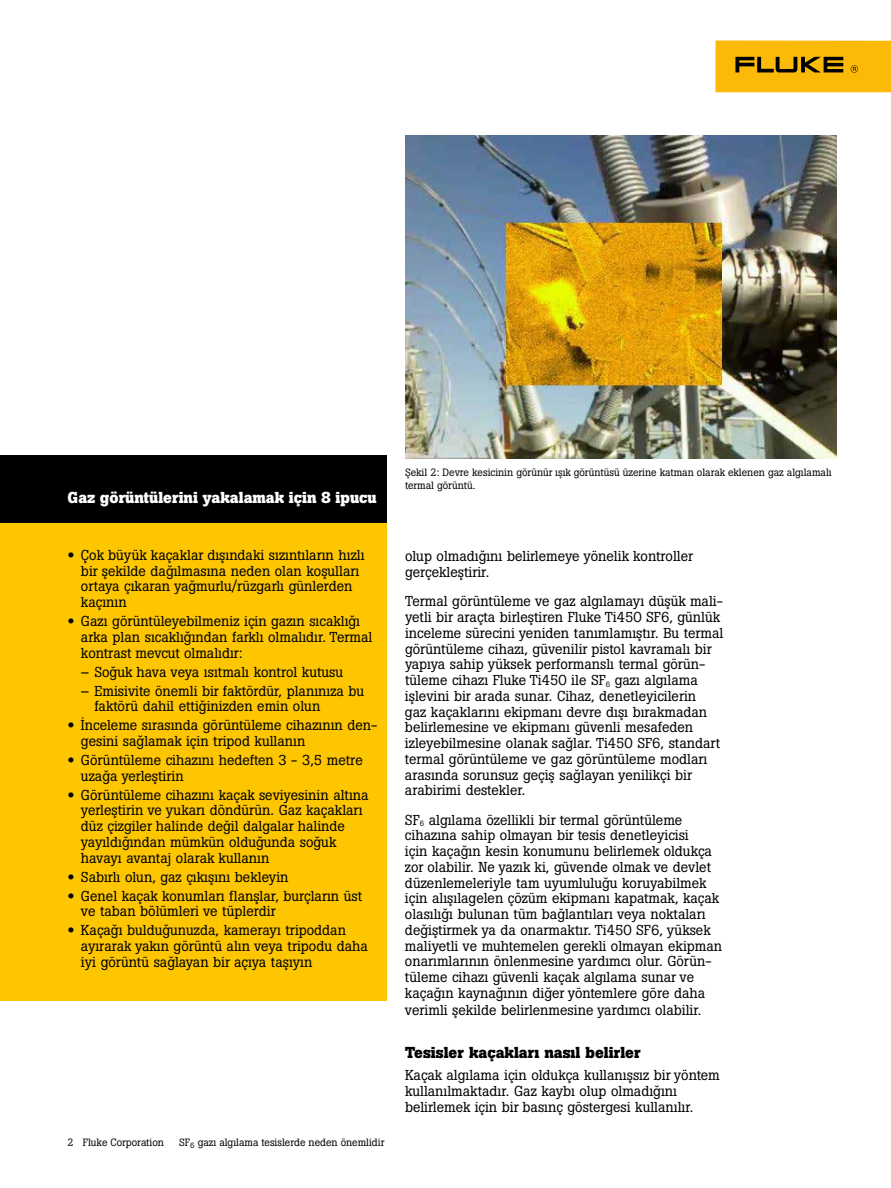
<style>
.page{position:relative;width:891px;height:1188px;background:#fff}
.page>*{position:absolute;margin:0;border:0;box-sizing:border-box;transform-origin:0 0}
.t1{font:700 15.75px "Boton Pro";color:#fff}
.t2{font:700 15.75px "Boton Pro";color:#000}
.t3{font:14.25px/15.8px "Boton Pro";color:#000}
.t4{font:10.5px/12.6px "Boton Pro";color:#000}
.s1{font-family:"Helvetica Neue LT Pro"}
</style>
<div class="page">
<img style="left:406px;top:135px;width:431px;height:323px">
<div style="left:0;top:483px;width:387px;height:518px;background:#fdc600"></div>
<div style="left:0;top:456px;width:387px;height:67px;background:#000"></div>
<div style="left:716px;top:40px;width:175px;height:52px;background:#fbba07"></div>
<svg style="left:735px;top:57px;width:108px;height:15px"></svg>
<svg style="left:851px;top:65px;width:7px;height:8px"></svg>
<p class="t1" style="left:68px;top:487px;width:311px">Gaz görüntülerini yakalamak için 8 ipucu</p>
<p class="t3" style="left:81px;top:547px;width:285px;text-indent:-13px"><span class="s1">•</span> Çok büyük kaçaklar dışındaki sızıntıların hızlı bir şekilde dağılmasına neden olan koşulları ortaya çıkaran yağmurlu/rüzgarlı günlerden kaçının</p>
<p class="t3" style="left:81px;top:613px;width:293px;text-indent:-13px"><span class="s1">•</span> Gazı görüntüleyebilmeniz için gazın sıcaklığı arka plan sıcaklığından farklı olmalıdır. Termal kontrast mevcut olmalıdır:</p>
<p class="t3" style="left:81px;top:664px;width:264px">– Soğuk hava veya ısıtmalı kontrol kutusu</p>
<p class="t3" style="left:94px;top:683px;width:271px;text-indent:-13px">– Emisivite önemli bir faktördür, planınıza bu faktörü dahil ettiğinizden emin olun</p>
<p class="t3" style="left:81px;top:717px;width:298px;text-indent:-13px"><span class="s1">•</span> İnceleme sırasında görüntüleme cihazının den&shy;gesini sağlamak için tripod kullanın</p>
<p class="t3" style="left:81px;top:752px;width:283px;text-indent:-13px"><span class="s1">•</span> Görüntüleme cihazını hedeften 3 - 3,5 metre uzağa yerleştirin</p>
<p class="t3" style="left:81px;top:787px;width:289px;text-indent:-13px"><span class="s1">•</span> Görüntüleme cihazını kaçak seviyesinin altına yerleştirin ve yukarı döndürün. Gaz kaçakları düz çizgiler halinde değil dalgalar halinde yayıldığından mümkün olduğunda soğuk havayı avantaj olarak kullanın</p>
<p class="t3" style="left:67px;top:869px;width:223px"><span class="s1">•</span> Sabırlı olun, gaz çıkışını bekleyin</p>
<p class="t3" style="left:81px;top:888px;width:283px;text-indent:-13px"><span class="s1">•</span> Genel kaçak konumları flanşlar, burçların üst ve taban bölümleri ve tüplerdir</p>
<p class="t3" style="left:81px;top:923px;width:288px;text-indent:-13px"><span class="s1">•</span> Kaçağı bulduğunuzda, kamerayı tripoddan ayırarak yakın görüntü alın veya tripodu daha iyi görüntü sağlayan bir açıya taşıyın</p>
<p class="t4" style="left:68px;top:1136px;width:98px">2 Fluke Corporation</p>
<p class="t4" style="left:179px;top:1136px;width:207px">SF<sub>6</sub> gazı algılama tesislerde neden önemlidir</p>
<p class="t4" style="left:405px;top:466px;width:428px">Şekil 2: Devre kesicinin görünür ışık görüntüsü üzerine katman olarak eklenen gaz algılamalı termal görüntü.</p>
<p class="t3" style="left:405px;top:549px;width:290px">olup olmadığını belirlemeye yönelik kontroller gerçekleştirir.</p>
<p class="t3" style="left:405px;top:594px;width:320px">Termal görüntüleme ve gaz algılamayı düşük mali&shy;yetli bir araçta birleştiren Fluke Ti450 SF6, günlük inceleme sürecini yeniden tanımlamıştır. Bu termal görüntüleme cihazı, güvenilir pistol kavramalı bir yapıya sahip yüksek performanslı termal görün&shy;tüleme cihazı Fluke Ti450 ile SF<sub>6</sub> gazı algılama işlevini bir arada sunar. Cihaz, denetleyicilerin<br>gaz kaçaklarını ekipmanı devre dışı bırakmadan belirlemesine ve ekipmanı güvenli mesafeden izleyebilmesine olanak sağlar. Ti450 SF6, standart termal görüntüleme ve gaz görüntüleme modları arasında sorunsuz geçiş sağlayan yenilikçi bir arabirimi destekler.</p>
<p class="t3" style="left:405px;top:812px;width:319px">SF<sub>6</sub> algılama özellikli bir termal görüntüleme cihazına sahip olmayan bir tesis denetleyicisi<br>için kaçağın kesin konumunu belirlemek oldukça zor olabilir. Ne yazık ki, güvende olmak ve devlet düzenlemeleriyle tam uyumluluğu koruyabilmek için alışılagelen çözüm ekipmanı kapatmak, kaçak olasılığı bulunan tüm bağlantıları veya noktaları değiştirmek ya da onarmaktır. Ti450 SF6, yüksek maliyetli ve muhtemelen gerekli olmayan ekipman onarımlarının önlenmesine yardımcı olur. Görün&shy;tüleme cihazı güvenli kaçak algılama sunar ve kaçağın kaynağının diğer yöntemlere göre daha</p>
<p class="t3" style="left:405px;top:1002px;width:298px">verimli şekilde belirlenmesine yardımcı olabilir.</p>
<p class="t2" style="left:405px;top:1042px;width:237px">Tesisler kaçakları nasıl belirler</p>
<p class="t3" style="left:405px;top:1068px;width:316px">Kaçak algılama için oldukça kullanışsız bir yöntem kullanılmaktadır. Gaz kaybı olup olmadığını belirlemek için bir basınç göstergesi kullanılır.</p>
</div>
